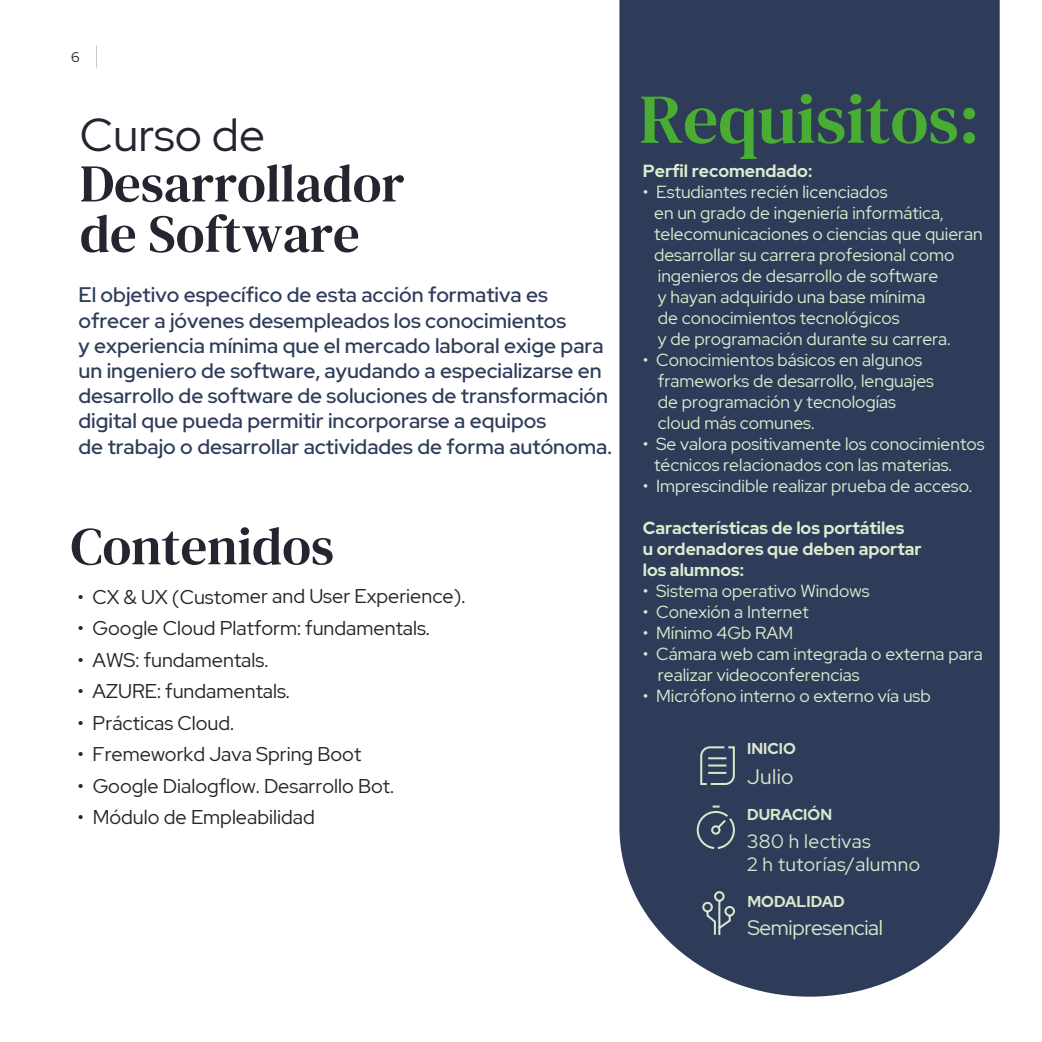
<style>
.page{position:relative;width:1042px;height:1042px;background:#fff}
.page>*{position:absolute;margin:0;border:0;box-sizing:border-box;transform-origin:0 0}
.t1{font:69.83px "DM Serif Text";color:#4aad33}
.t2{font:53.02px/50.4px "DM Serif Text";color:#272431}
.t3{font:46.02px "Red Hat Display";color:#272431}
.t4{font:500 21px/25.2px "Red Hat Display";color:#2e3c5a}
.t5{font:21px "Red Hat Display";letter-spacing:-.02em;color:#dae7cc}
.t6{font:19.78px "Red Hat Display";color:#292223}
.t7{font:19.25px/23.1px "Red Hat Display";letter-spacing:.02em;color:#dae7cc}
.t8{font:17.5px/21px "Red Hat Display";color:#ddebce}
.t9{font:700 17.5px/21px "Red Hat Display";color:#ddebce}
.t10{font:700 15.75px "Red Hat Display";color:#dae7cc}
.t11{font:14px "Red Hat Display";color:#282122}
</style>
<div class="page">
<div style="left:619px;top:0;width:380px;height:996px;background:#2e3c5a"></div>
<svg style="left:699px;top:745px;width:37px;height:41px;background:#566474"></svg>
<svg style="left:696px;top:804px;width:40px;height:46px;background:#49576c"></svg>
<svg style="left:701px;top:890px;width:35px;height:47px;background:#4e5c6f"></svg>
<p class="t11" style="left:71px;top:48px;width:10px">6</p>
<h3 class="t3" style="left:80px;top:105px;width:187px">Curso de</h3>
<h2 class="t2" style="left:80px;top:159px;width:326px">Desarrollador de Software</h2>
<p class="t4" style="left:78px;top:282px;width:535px">El objetivo específico de esta acción formativa es ofrecer a jóvenes desempleados los conocimientos<br>y experiencia mínima que el mercado laboral exige para un ingeniero de software, ayudando a especializarse en desarrollo de software de soluciones de transformación digital que pueda permitir incorporarse a equipos<br>de trabajo o desarrollar actividades de forma autónoma.</p>
<h2 class="t2" style="left:71px;top:522px;width:265px">Contenidos</h2>
<p class="t6" style="left:77px;top:583px;width:389px">• CX &amp; UX (Customer and User Experience).</p>
<p class="t6" style="left:78px;top:615px;width:354px">• Google Cloud Platform: fundamentals.</p>
<p class="t6" style="left:78px;top:647px;width:192px">• AWS: fundamentals.</p>
<p class="t6" style="left:78px;top:678px;width:214px">• AZURE: fundamentals.</p>
<p class="t6" style="left:78px;top:710px;width:158px">• Prácticas Cloud.</p>
<p class="t6" style="left:78px;top:741px;width:285px">• Fremeworkd Java Spring Boot</p>
<p class="t6" style="left:78px;top:773px;width:318px">• Google Dialogflow. Desarrollo Bot.</p>
<p class="t6" style="left:78px;top:804px;width:239px">• Módulo de Empleabilidad</p>
<h1 class="t1" style="left:639px;top:79px;width:342px">Requisitos:</h1>
<p class="t9" style="left:643px;top:161px;width:171px">Perfil recomendado:</p>
<p class="t8" style="left:654px;top:181px;width:330px;text-indent:-11px">• Estudiantes recién licenciados<br>en un grado de ingeniería informática, telecomunicaciones o ciencias que quieran desarrollar su carrera profesional como ingenieros de desarrollo de software<br>y hayan adquirido una base mínima<br>de conocimientos tecnológicos<br>y de programación durante su carrera.</p>
<p class="t8" style="left:658px;top:349px;width:278px;text-indent:-15px">• Conocimientos básicos en algunos frameworks de desarrollo, lenguajes de programación y tecnologías cloud más comunes.</p>
<p class="t8" style="left:654px;top:433px;width:332px;text-indent:-11px">• Se valora positivamente los conocimientos técnicos relacionados con las materias.</p>
<p class="t8" style="left:643px;top:475px;width:331px">• Imprescindible realizar prueba de acceso.</p>
<p class="t9" style="left:643px;top:517px;width:280px">Características de los portátiles<br>u ordenadores que deben aportar los alumnos:</p>
<p class="t8" style="left:643px;top:580px;width:228px">• Sistema operativo Windows</p>
<p class="t8" style="left:643px;top:601px;width:167px">• Conexión a Internet</p>
<p class="t8" style="left:643px;top:622px;width:152px">• Mínimo 4Gb RAM</p>
<p class="t8" style="left:658px;top:643px;width:326px;text-indent:-15px">• Cámara web cam integrada o externa para realizar videoconferencias</p>
<p class="t8" style="left:643px;top:684px;width:289px">• Micrófono interno o externo vía usb</p>
<p class="t10" style="left:747px;top:738px;width:50px">INICIO</p>
<p class="t5" style="left:747px;top:762px;width:48px">Julio</p>
<p class="t10" style="left:747px;top:804px;width:86px">DURACIÓN</p>
<p class="t7" style="left:747px;top:829px;width:174px">380 h lectivas<br>2 h tutorías/alumno</p>
<p class="t10" style="left:747px;top:890px;width:99px">MODALIDAD</p>
<p class="t5" style="left:747px;top:913px;width:137px">Semipresencial</p>
</div>
